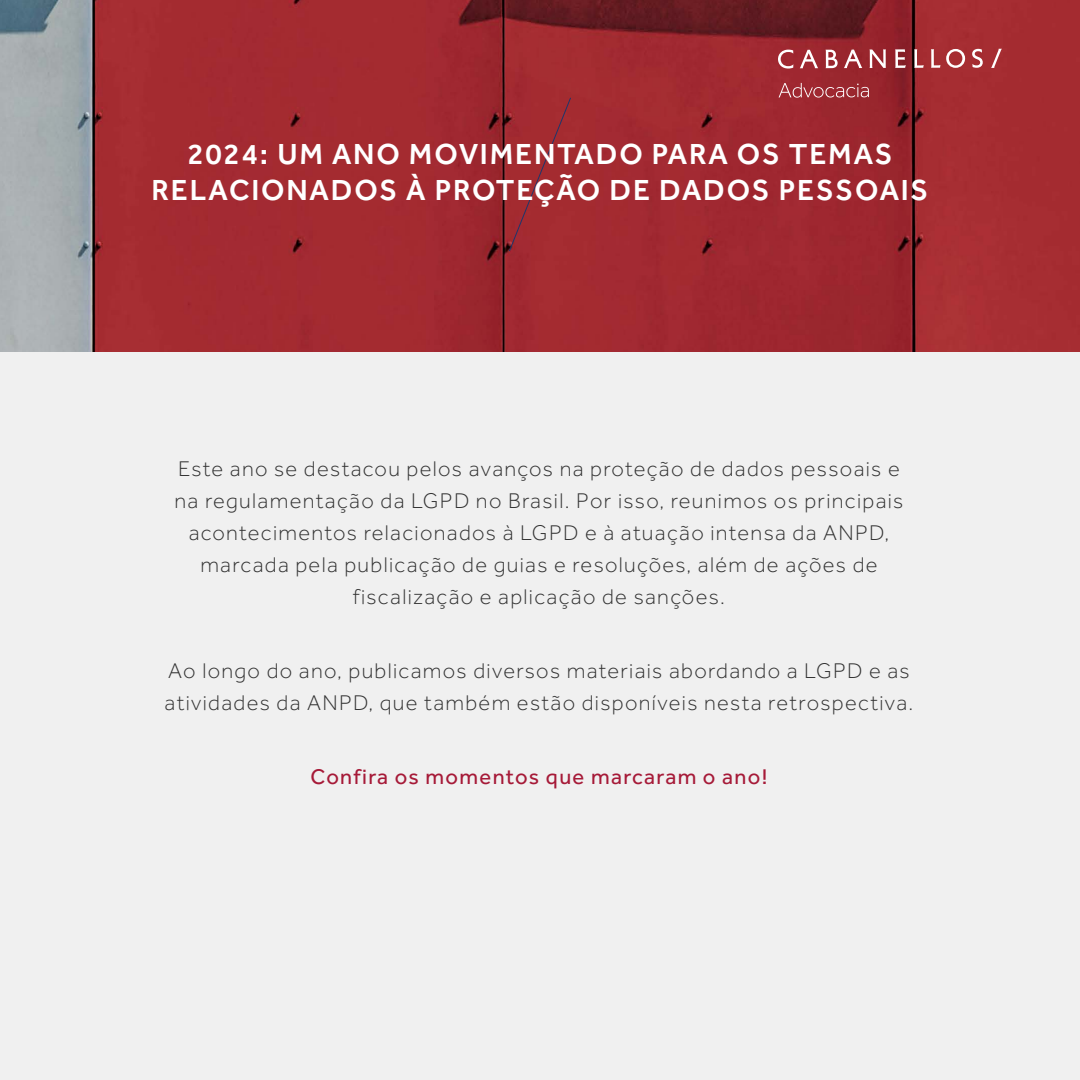
<style>
.page{position:relative;width:1080px;height:1080px;background:#fff}
.page>*{position:absolute;margin:0;border:0;box-sizing:border-box;transform-origin:0 0}
.t1{font:500 30px/36px "Effra";letter-spacing:.06em;color:#fff;text-align:center}
.t2{font:300 22px/32px "Effra";letter-spacing:.06em;color:#333;text-align:center}
.t3{font:22px "Effra";letter-spacing:.06em;color:#a61a38}
</style>
<div class="page">
<div style="left:0;top:150px;width:1080px;height:930px;background:#f0f0f0"></div>
<img style="left:0;top:0;width:1080px;height:352px">
<svg style="left:778px;top:50px;width:15px;height:19px"></svg>
<svg style="left:800px;top:50px;width:18px;height:18px"></svg>
<svg style="left:826px;top:50px;width:12px;height:18px"></svg>
<svg style="left:844px;top:50px;width:18px;height:18px"></svg>
<svg style="left:869px;top:49px;width:17px;height:19px"></svg>
<svg style="left:895px;top:49px;width:11px;height:19px"></svg>
<svg style="left:914px;top:49px;width:10px;height:19px"></svg>
<svg style="left:931px;top:49px;width:9px;height:19px"></svg>
<svg style="left:946px;top:49px;width:19px;height:19px"></svg>
<svg style="left:972px;top:49px;width:11px;height:19px"></svg>
<svg style="left:991px;top:49px;width:11px;height:19px"></svg>
<svg style="left:779px;top:83px;width:90px;height:15px"></svg>
<div style="left:508px;top:97px;width:64px;height:155px;background:#a42b30"></div>
<h1 class="t1" style="left:152px;top:135px;width:778px">2024: UM ANO MOVIMENTADO PARA OS TEMAS<br>RELACIONADOS À PROTEÇÃO DE DADOS PESSOAIS</h1>
<p class="t2" style="left:175px;top:452px;width:730px">Este ano se destacou pelos avanços na proteção de dados pessoais e na regulamentação da LGPD no Brasil. Por isso, reunimos os principais acontecimentos relacionados à LGPD e à atuação intensa da ANPD, marcada pela publicação de guias e resoluções, além de ações de fiscalização e aplicação de sanções.</p>
<p class="t2" style="left:165px;top:654px;width:750px;text-align:left">Ao longo do ano, publicamos diversos materiais abordando a LGPD e as atividades da ANPD, que também estão disponíveis nesta retrospectiva.</p>
<p class="t3" style="left:311px;top:763px;width:458px">Confira os momentos que marcaram o ano!</p>
</div>
